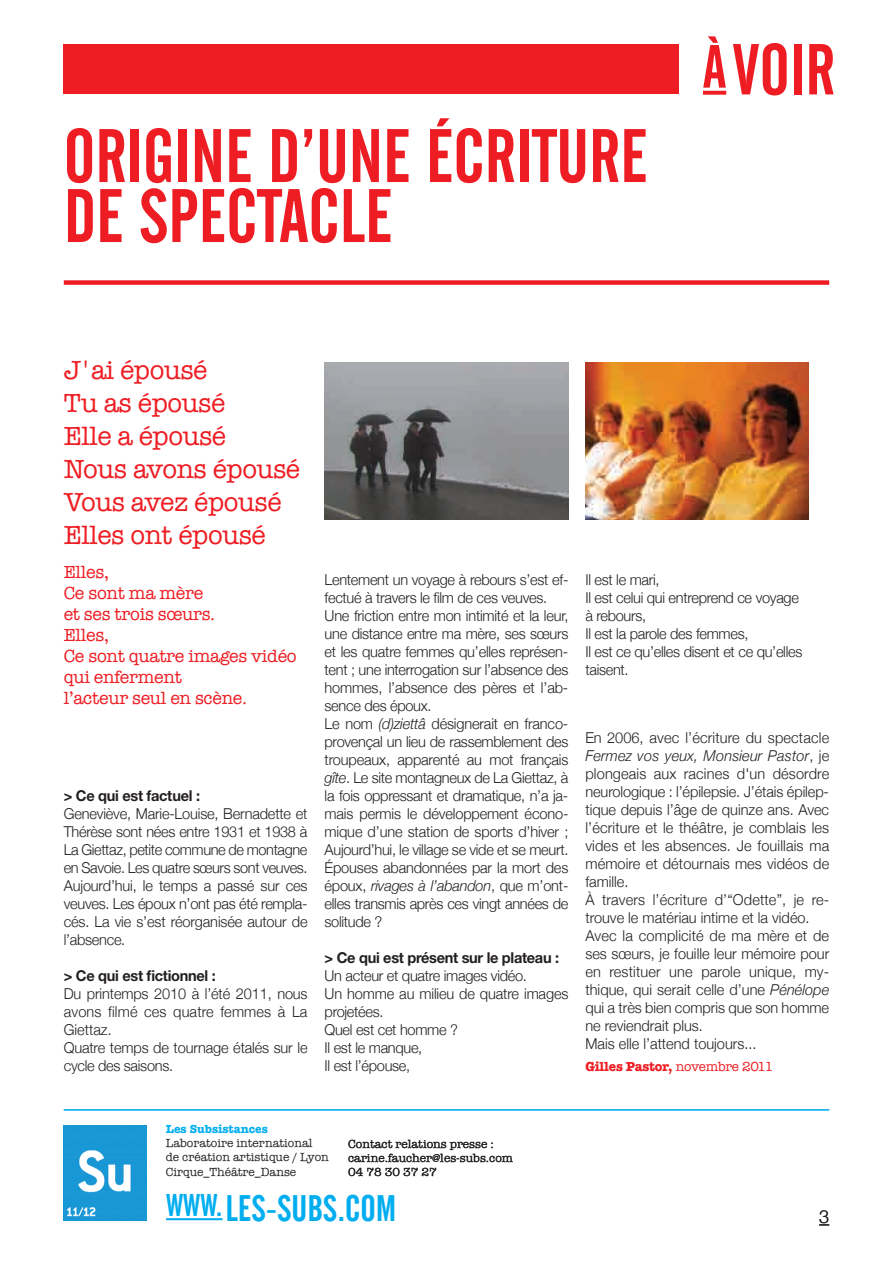
<style>
.page{position:relative;width:893px;height:1263px;background:#fff}
.page>*{position:absolute;margin:0;border:0;box-sizing:border-box;transform-origin:0 0}
.t1{font:75px/60px "Alternate Gothic No 2 BT";color:#ee1d23}
.t2{font:71.4px "Alternate Gothic No 2 BT";color:#ee1d23}
.t3{font:36.6px "Alternate Gothic No 2 BT";color:#00aeef}
.t4{font:500 27px/33px "American Typewriter Itc T";letter-spacing:-.015em;color:#ee1d23}
.t5{font:500 18px/21px "American Typewriter Itc T";letter-spacing:-.015em;color:#ee1d23}
.t6{font:300 18px "Helvetica Neue";color:#231f20}
.t7{font:300 15px/18px "Helvetica Neue";letter-spacing:-.01em;color:#231f20}
.t8{font:700 15px "Helvetica Neue CE";letter-spacing:-.02em;color:#231f20}
.t9{font:700 13.5px "American Typewriter Itc T";letter-spacing:-.015em;color:#ee1d23}
.t10{font:12px/14.2px "American Typewriter";color:#231f20}
.t11{font:700 12px "American Typewriter Itc T";color:#00aeef}
.s1{font-size:60.3px}
.s2{font-style:italic}
.s3{font-weight:500}
.s4{font-size:31.2px}
</style>
<div class="page">
<img style="left:64px;top:1125px;width:83px;height:95px">
<hr style="left:166px;top:1218px;width:57px;height:2px;background:#00aeef">
<hr style="left:64px;top:1109px;width:765px;height:1px;background:#00aeef">
<div style="left:64px;top:44px;width:615px;height:50px;background:#ee1d23"></div>
<svg style="left:703px;top:91px;width:23px;height:4px"></svg>
<div style="left:64px;top:280px;width:765px;height:5px;background:#ee1d23"></div>
<img style="left:585px;top:362px;width:223px;height:158px">
<img style="left:325px;top:362px;width:243px;height:158px">
<h1 class="t1" style="left:64px;top:132px;width:585px">ORIGINE D’UNE ÉCRITURE<br>DE SPECTACLE</h1>
<h2 class="t2" style="left:703px;top:44px;width:134px"><span class="s1">À</span>VOIR</h2>
<h3 class="t4" style="left:64px;top:354px;width:238px">J'ai épousé<br>Tu as épousé<br>Elle a épousé<br>Nous avons épousé<br>Vous avez épousé<br>Elles ont épousé</h3>
<p class="t5" style="left:64px;top:561px;width:234px">Elles,<br>Ce sont ma mère<br>et ses trois sœurs.<br>Elles,<br>Ce sont quatre images vidéo qui enferment<br>l’acteur seul en scène.</p>
<p class="t8" style="left:64px;top:790px;width:138px">&gt; Ce qui est factuel :</p>
<p class="t7" style="left:64px;top:804px;width:245px;text-align:justify">Geneviève, Marie-Louise, Bernadette et Thérèse sont nées entre 1931 et 1938 à La Giettaz, petite commune de montagne en Savoie. Les quatre sœurs sont veuves.<br>Aujourd’hui, le temps a passé sur ces veuves. Les époux n’ont pas été rempla&shy;cés. La vie s’est réorganisée autour de l’absence.</p>
<p class="t8" style="left:64px;top:970px;width:154px">&gt; Ce qui est fictionnel :</p>
<p class="t7" style="left:64px;top:984px;width:245px">Du printemps 2010 à l’été 2011, nous avons filmé ces quatre femmes à La<br>Giettaz.<br>Quatre temps de tournage étalés sur le cycle des saisons.</p>
<p class="t7" style="left:325px;top:570px;width:245px">Lentement un voyage à rebours s’est ef&shy;fectué à travers le film de ces veuves.<br>Une friction entre mon intimité et la leur, une distance entre ma mère, ses sœurs et les quatre femmes qu’elles représen&shy;tent ; une interrogation sur l’absence des hommes, l’absence des pères et l’ab&shy;sence des époux.<br>Le nom <span class="s2">(d)ziettâ</span> désignerait en franco&shy;provençal un lieu de rassemblement des troupeaux, apparenté au mot français <span class="s2">gîte</span>. Le site montagneux de La Giettaz, à la fois oppressant et dramatique, n’a ja&shy;mais permis le développement écono&shy;mique d’une station de sports d’hiver ; Aujourd’hui, le village se vide et se meurt.<br>Épouses abandonnées par la mort des époux, <span class="s2">rivages à l’abandon</span>, que m’ont&shy;elles transmis après ces vingt années de solitude ?</p>
<p class="t8" style="left:325px;top:952px;width:236px">&gt; Ce qui est présent sur le plateau :</p>
<p class="t7" style="left:325px;top:966px;width:245px">Un acteur et quatre images vidéo.<br>Un homme au milieu de quatre images projetées.<br>Quel est cet homme ?<br>Il est le manque,<br>Il est l’épouse,</p>
<p class="t7" style="left:585px;top:570px;width:218px">Il est le mari,<br>Il est celui qui entreprend ce voyage à rebours,<br>Il est la parole des femmes,<br>Il est ce qu’elles disent et ce qu’elles taisent.</p>
<p class="t7" style="left:585px;top:728px;width:245px">En 2006, avec l’écriture du spectacle <span class="s2">Fermez vos yeux, Monsieur Pastor</span>, je plongeais aux racines d'un désordre neurologique : l’épilepsie. J’étais épilep&shy;tique depuis l’âge de quinze ans. Avec l’écriture et le théâtre, je comblais les vides et les absences. Je fouillais ma mémoire et détournais mes vidéos de famille.<br>À travers l’écriture d’“Odette”, je re&shy;trouve le matériau intime et la vidéo.<br>Avec la complicité de ma mère et de ses sœurs, je fouille leur mémoire pour en restituer une parole unique, my&shy;thique, qui serait celle d’une <span class="s2">Pénélope </span>qui a très bien compris que son homme ne reviendrait plus.<br>Mais elle l’attend toujours...</p>
<p class="t9" style="left:585px;top:1058px;width:190px">Gilles Pastor, <span class="s3">novembre 2011</span></p>
<p class="t11" style="left:166px;top:1122px;width:104px">Les Subsistances</p>
<p class="t10" style="left:166px;top:1136px;width:165px">Laboratoire international de création artistique / Lyon<br>Cirque_Théâtre_Danse</p>
<h3 class="t3" style="left:166px;top:1195px;width:232px"><span class="s4">WWW.</span>LES-SUBS.COM</h3>
<p class="t10" style="left:348px;top:1137px;width:166px">Contact relations presse : carine.faucher@les-subs.com<br>04 78 30 37 27</p>
<p class="t6" style="left:819px;top:1205px;width:12px">3</p>
</div>
